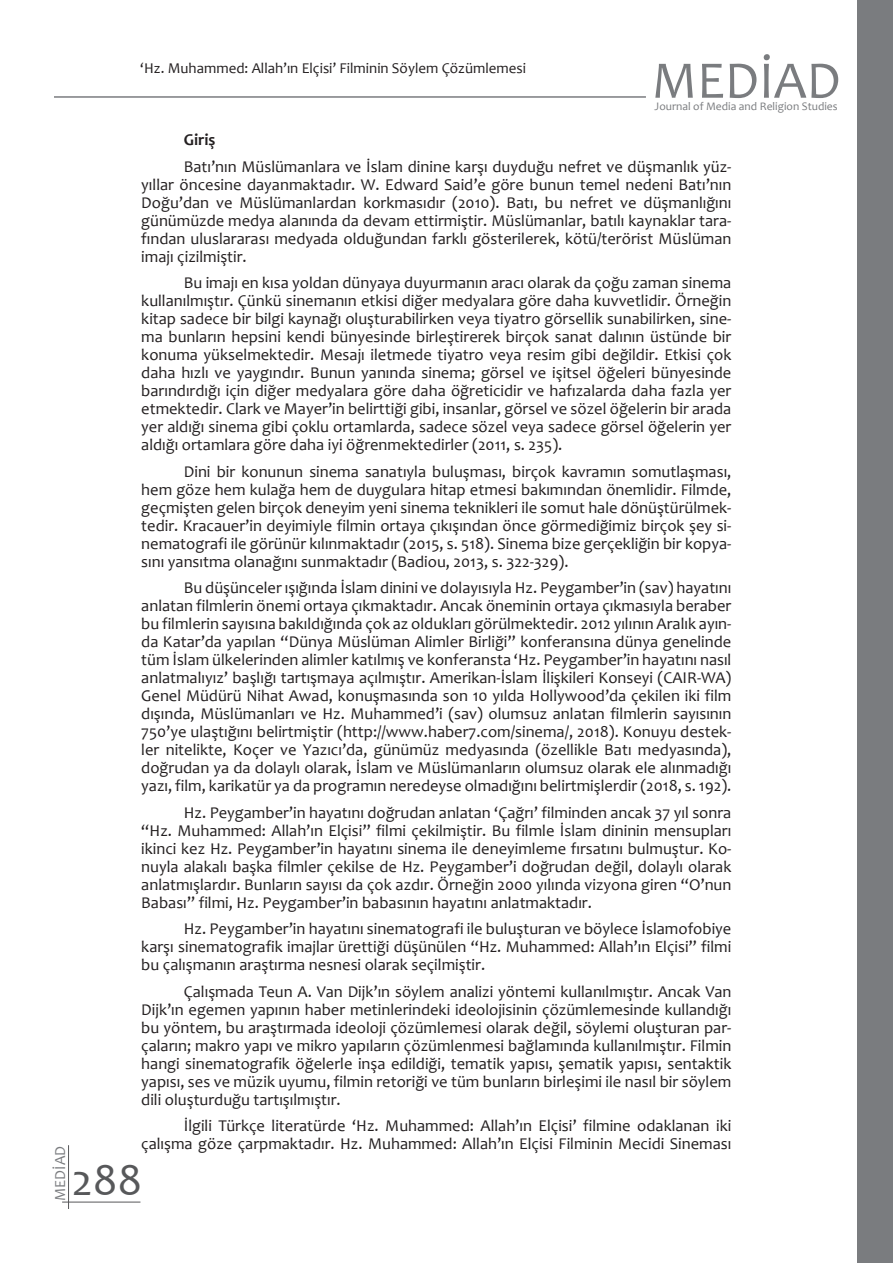
<style>
.page{position:relative;width:893px;height:1263px;background:#fff}
.page>*{position:absolute;margin:0;border:0;box-sizing:border-box;transform-origin:0 0}
.t1{font:53.25px "Candara";color:#7a7c7f}
.t2{font:45px "Candara";color:#57585a}
.t3{font:16.5px/18px "Candara";color:#231f20;text-align:justify}
.t4{font:700 16.5px "Candara";color:#231f20}
.t5{font:15.45px "Candara";color:#7a7c7f}
.t6{font:15px "Candara";color:#231f20}
.t7{font:11.55px "Candara";color:#7a7c7f}
</style>
<div class="page">
<hr style="left:68px;top:1145px;width:1px;height:64px;background:#57585a">
<hr style="left:62px;top:1202px;width:78px;height:1px;background:#57585a">
<hr style="left:54px;top:96px;width:592px;height:2px;background:#7a7c7f">
<div style="left:858px;top:0;width:35px;height:1263px;background:#7a7c7f"></div>
<p class="t5" style="left:50px;top:1201px;width:56px;rotate:-90deg">MEDİAD</p>
<p class="t6" style="left:140px;top:58px;width:387px">‘Hz. Muhammed: Allah’ın Elçisi’ Filminin Söylem Çözümlemesi</p>
<h1 class="t1" style="left:652px;top:47px;width:191px">MEDİAD</h1>
<p class="t7" style="left:655px;top:99px;width:185px">Journal of Media and Religion Studies</p>
<p class="t4" style="left:184px;top:129px;width:33px">Giriş</p>
<p class="t3" style="left:141px;top:157px;width:592px;text-indent:43px">Batı’nın Müslümanlara ve İslam dinine karşı duyduğu nefret ve düşmanlık yüz&shy;yıllar öncesine dayanmaktadır. W. Edward Said’e göre bunun temel nedeni Batı’nın Doğu’dan ve Müslümanlardan korkmasıdır (2010). Batı, bu nefret ve düşmanlığını günümüzde medya alanında da devam ettirmiştir. Müslümanlar, batılı kaynaklar tara&shy;fından uluslararası medyada olduğundan farklı gösterilerek, kötü/terörist Müslüman imajı çizilmiştir.</p>
<p class="t3" style="left:141px;top:274px;width:592px;text-indent:43px">Bu imajı en kısa yoldan dünyaya duyurmanın aracı olarak da çoğu zaman sinema kullanılmıştır. Çünkü sinemanın etkisi diğer medyalara göre daha kuvvetlidir. Örneğin kitap sadece bir bilgi kaynağı oluşturabilirken veya tiyatro görsellik sunabilirken, sine&shy;ma bunların hepsini kendi bünyesinde birleştirerek birçok sanat dalının üstünde bir konuma yükselmektedir. Mesajı iletmede tiyatro veya resim gibi değildir. Etkisi çok daha hızlı ve yaygındır. Bunun yanında sinema; görsel ve işitsel öğeleri bünyesinde barındırdığı için diğer medyalara göre daha öğreticidir ve hafızalarda daha fazla yer etmektedir. Clark ve Mayer’in belirttiği gibi, insanlar, görsel ve sözel öğelerin bir arada yer aldığı sinema gibi çoklu ortamlarda, sadece sözel veya sadece görsel öğelerin yer aldığı ortamlara göre daha iyi öğrenmektedirler (2011, s. 235).</p>
<p class="t3" style="left:141px;top:462px;width:592px;text-indent:43px">Dini bir konunun sinema sanatıyla buluşması, birçok kavramın somutlaşması, hem göze hem kulağa hem de duygulara hitap etmesi bakımından önemlidir. Filmde, geçmişten gelen birçok deneyim yeni sinema teknikleri ile somut hale dönüştürülmek&shy;tedir. Kracauer’in deyimiyle filmin ortaya çıkışından önce görmediğimiz birçok şey si&shy;nematografi ile görünür kılınmaktadır (2015, s. 518). Sinema bize gerçekliğin bir kopya&shy;sını yansıtma olanağını sunmaktadır (Badiou, 2013, s. 322-329).</p>
<p class="t3" style="left:141px;top:579px;width:592px;text-indent:43px">Bu düşünceler ışığında İslam dinini ve dolayısıyla Hz. Peygamber’in (sav) hayatını anlatan filmlerin önemi ortaya çıkmaktadır. Ancak öneminin ortaya çıkmasıyla beraber bu filmlerin sayısına bakıldığında çok az oldukları görülmektedir. 2012 yılının Aralık ayın&shy;da Katar’da yapılan “Dünya Müslüman Alimler Birliği” konferansına dünya genelinde tüm İslam ülkelerinden alimler katılmış ve konferansta ‘Hz. Peygamber’in hayatını nasıl anlatmalıyız’ başlığı tartışmaya açılmıştır. Amerikan-İslam İlişkileri Konseyi (CAIR-WA)<br>Genel Müdürü Nihat Awad, konuşmasında son 10 yılda Hollywood’da çekilen iki film dışında, Müslümanları ve Hz. Muhammed’i (sav) olumsuz anlatan filmlerin sayısının 750’ye ulaştığını belirtmiştir (http://www.haber7.com/sinema/, 2018). Konuyu destek&shy;ler nitelikte, Koçer ve Yazıcı’da, günümüz medyasında (özellikle Batı medyasında), doğrudan ya da dolaylı olarak, İslam ve Müslümanların olumsuz olarak ele alınmadığı yazı, film, karikatür ya da programın neredeyse olmadığını belirtmişlerdir (2018, s. 192).</p>
<p class="t3" style="left:141px;top:803px;width:592px;text-indent:43px">Hz. Peygamber’in hayatını doğrudan anlatan ‘Çağrı’ filminden ancak 37 yıl sonra “Hz. Muhammed: Allah’ın Elçisi” filmi çekilmiştir. Bu filmle İslam dininin mensupları ikinci kez Hz. Peygamber’in hayatını sinema ile deneyimleme fırsatını bulmuştur. Ko&shy;nuyla alakalı başka filmler çekilse de Hz. Peygamber’i doğrudan değil, dolaylı olarak anlatmışlardır. Bunların sayısı da çok azdır. Örneğin 2000 yılında vizyona giren “O’nun Babası” filmi, Hz. Peygamber’in babasının hayatını anlatmaktadır.</p>
<p class="t3" style="left:141px;top:920px;width:592px;text-indent:43px">Hz. Peygamber’in hayatını sinematografi ile buluşturan ve böylece İslamofobiye karşı sinematografik imajlar ürettiği düşünülen “Hz. Muhammed: Allah’ın Elçisi” filmi bu çalışmanın araştırma nesnesi olarak seçilmiştir.</p>
<p class="t3" style="left:141px;top:982px;width:592px;text-indent:43px">Çalışmada Teun A. Van Dijk’ın söylem analizi yöntemi kullanılmıştır. Ancak Van Dijk’ın egemen yapının haber metinlerindeki ideolojisinin çözümlemesinde kullandığı bu yöntem, bu araştırmada ideoloji çözümlemesi olarak değil, söylemi oluşturan par&shy;çaların; makro yapı ve mikro yapıların çözümlenmesi bağlamında kullanılmıştır. Filmin hangi sinematografik öğelerle inşa edildiği, tematik yapısı, şematik yapısı, sentaktik yapısı, ses ve müzik uyumu, filmin retoriği ve tüm bunların birleşimi ile nasıl bir söylem dili oluşturduğu tartışılmıştır.</p>
<p class="t3" style="left:141px;top:1117px;width:592px;text-align:right">İlgili Türkçe literatürde ‘Hz. Muhammed: Allah’ın Elçisi’ filmine odaklanan iki çalışma göze çarpmaktadır. Hz. Muhammed: Allah’ın Elçisi Filminin Mecidi Sineması</p>
<h2 class="t2" style="left:72px;top:1152px;width:72px">288</h2>
</div>
